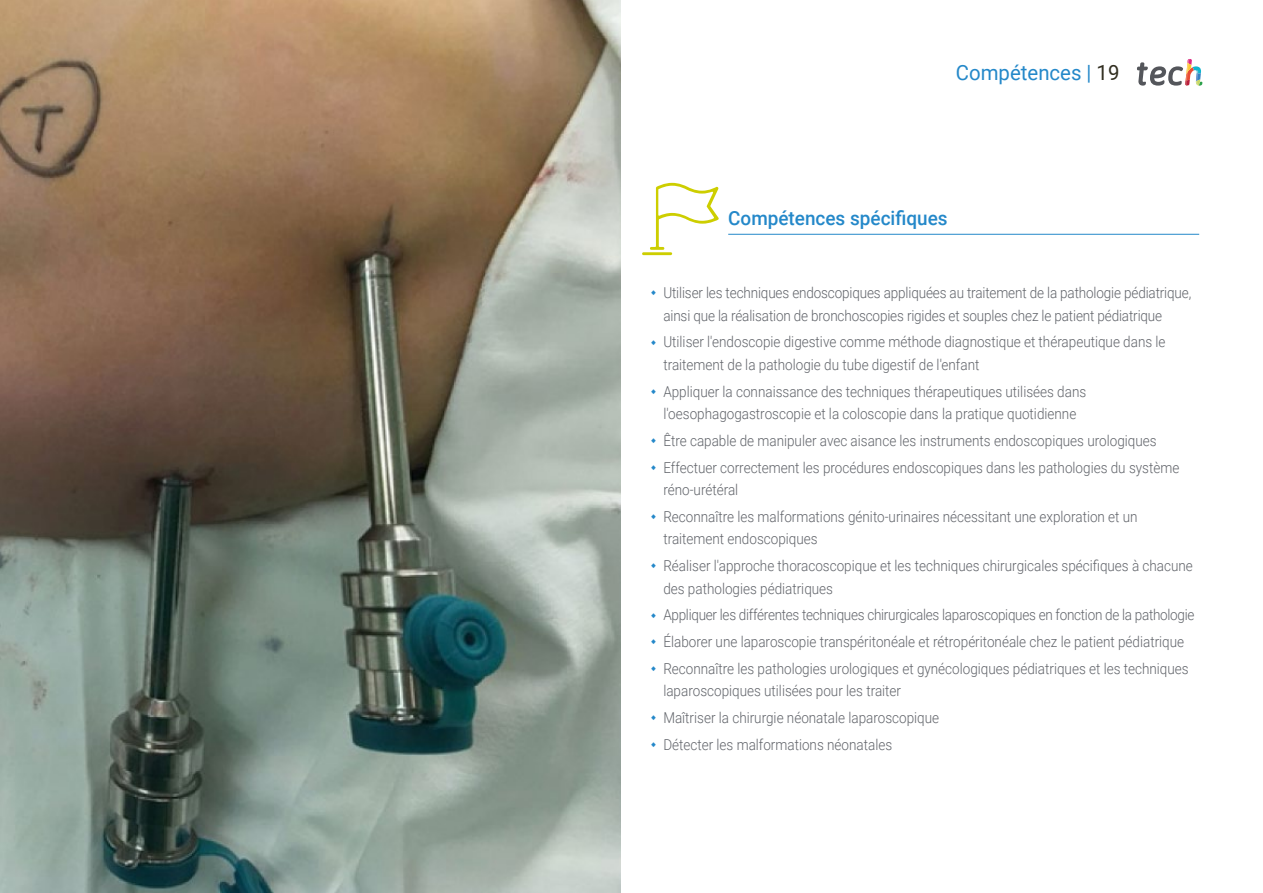
<style>
.page{position:relative;width:1263px;height:893px;background:#fff}
.page>*{position:absolute;margin:0;border:0;box-sizing:border-box;transform-origin:0 0}
.t1{font:21px "Roboto";color:#2488c9}
.t2{font:500 19.5px "Roboto";color:#2488c9}
.t3{font:300 15px/26.7px "Roboto";color:#61646a;scale:.9 1}
.s1{color:#312e20}
</style>
<div class="page">
<img style="left:0;top:0;width:621px;height:893px">
<hr style="left:728px;top:234px;width:471px;height:1px;background:#2488c9">
<svg style="left:1137px;top:59px;width:65px;height:27px"></svg>
<hr style="left:642px;top:252px;width:30px;height:3px;background:#cdce00">
<svg style="left:650px;top:183px;width:69px;height:67px"></svg>
<h1 class="t1" style="left:956px;top:57px;width:165px">Compétences | <span class="s1">19</span></h1>
<h2 class="t2" style="left:728px;top:205px;width:221px">Compétences spécifiques</h2>
<p class="t3" style="left:663px;top:281px;width:588px;line-height:22.5px">Utiliser les techniques endoscopiques appliquées au traitement de la pathologie pédiatrique, ainsi que la réalisation de bronchoscopies rigides et souples chez le patient pédiatrique</p>
<p class="t3" style="left:663px;top:330px;width:559px;line-height:22.5px">Utiliser l'endoscopie digestive comme méthode diagnostique et thérapeutique dans le traitement de la pathologie du tube digestif de l'enfant</p>
<p class="t3" style="left:663px;top:380px;width:471px;line-height:22.5px">Appliquer la connaissance des techniques thérapeutiques utilisées dans l'oesophagogastroscopie et la coloscopie dans la pratique quotidienne</p>
<p class="t3" style="left:663px;top:427px;width:575px">Être capable de manipuler avec aisance les instruments endoscopiques urologiques<br>Effectuer correctement les procédures endoscopiques dans les pathologies du système</p>
<p class="t3" style="left:663px;top:476px;width:528px">réno-urétéral<br>Reconnaître les malformations génito-urinaires nécessitant une exploration et un</p>
<p class="t3" style="left:663px;top:525px;width:590px">traitement endoscopiques<br>Réaliser l'approche thoracoscopique et les techniques chirurgicales spécifiques à chacune</p>
<p class="t3" style="left:663px;top:574px;width:592px">des pathologies pédiatriques<br>Appliquer les différentes techniques chirurgicales laparoscopiques en fonction de la pathologie Élaborer une laparoscopie transpéritonéale et rétropéritonéale chez le patient pédiatrique Reconnaître les pathologies urologiques et gynécologiques pédiatriques et les techniques</p>
<p class="t3" style="left:663px;top:677px;width:308px">laparoscopiques utilisées pour les traiter<br>Maîtriser la chirurgie néonatale laparoscopique<br>Détecter les malformations néonatales</p>
</div>
